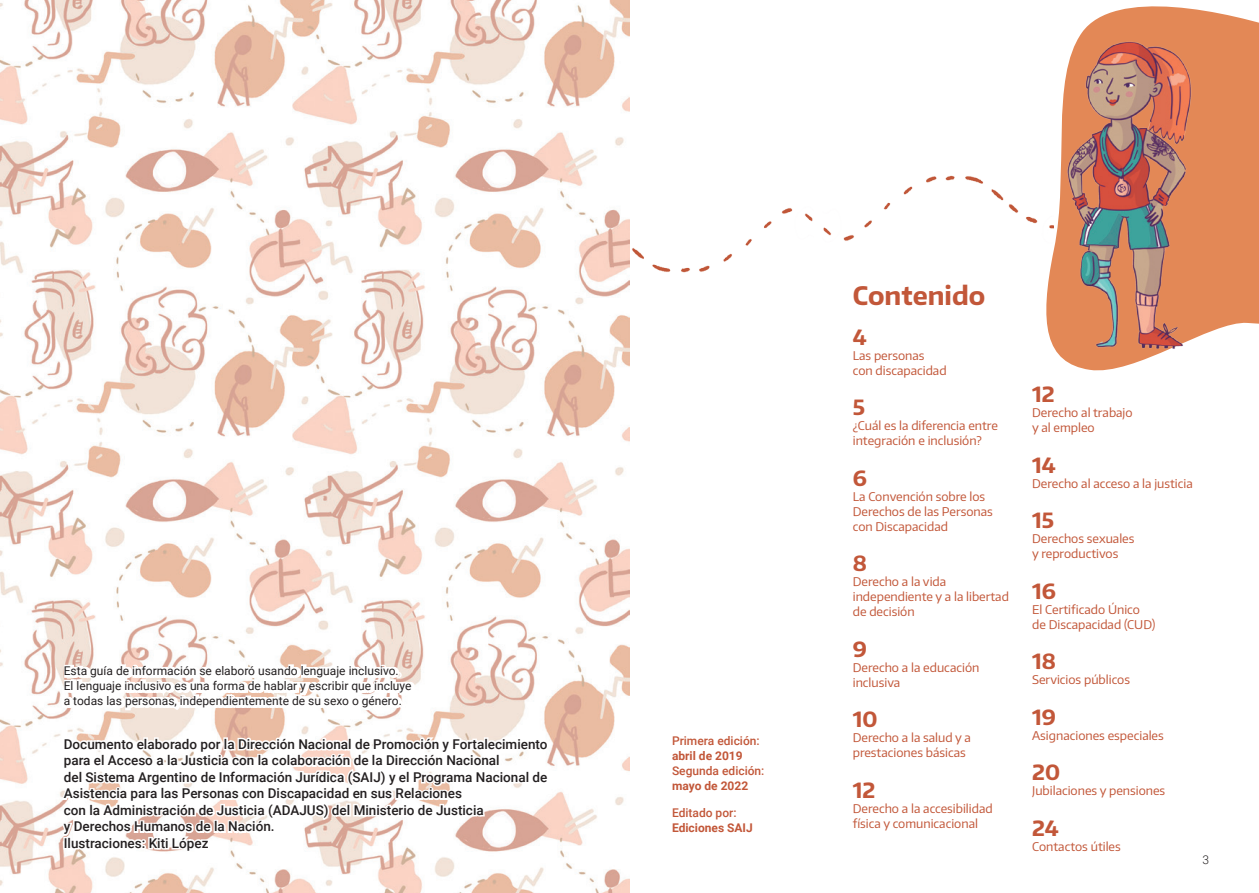
<style>
.page{position:relative;width:1259px;height:893px;background:#fff}
.page>*{position:absolute;margin:0;border:0;box-sizing:border-box;transform-origin:0 0}
.t1{font:700 25.5px "Encode Sans";color:#c25739}
.t2{font:700 21px "Encode Sans";color:#c25739}
.t3{font:500 13.5px/16.5px "Roboto";color:#231f20}
.t4{font:12px/15px "Encode Sans";color:#c25739}
.t5{font:12px/15px "Roboto";color:#231f20}
.t6{font:500 12px "Roboto";color:#c25739}
.t7{font:700 12px "Roboto";color:#c25739}
.t8{font:300 12px "Roboto";color:#231f20}
</style>
<div class="page">
<img style="left:0;top:0;width:629px;height:893px">
<svg style="left:1046px;top:6px;width:213px;height:348px;fill:#e38856"></svg>
<svg style="left:60px;top:661px;width:359px;height:55px"></svg>
<img style="left:823px;top:168px;width:230px;height:84px">
<img style="left:629px;top:208px;width:184px;height:73px">
<img style="left:1058px;top:34px;width:171px;height:337px">
<svg style="left:60px;top:732px;width:491px;height:122px"></svg>
<p class="t5" style="left:64px;top:663px;width:349px">Esta guía de información se elaboró usando lenguaje inclusivo.<br>El lenguaje inclusivo es una forma de hablar y escribir que incluye a todas las personas, independientemente de su sexo o género.</p>
<p class="t3" style="left:64px;top:735px;width:485px">Documento elaborado por la Dirección Nacional de Promoción y Fortalecimiento para el Acceso a la Justicia con la colaboración de la Dirección Nacional<br>del Sistema Argentino de Información Jurídica (SAIJ) y el Programa Nacional de Asistencia para las Personas con Discapacidad en sus Relaciones<br>con la Administración de Justicia (ADAJUS) del Ministerio de Justicia<br>y Derechos Humanos de la Nación.<br>Ilustraciones: Kiti López</p>
<p class="t6" style="left:672px;top:732px;width:89px">Primera edición:</p>
<p class="t7" style="left:672px;top:747px;width:72px">abril de 2019</p>
<p class="t6" style="left:672px;top:762px;width:94px">Segunda edición:</p>
<p class="t7" style="left:672px;top:777px;width:78px">mayo de 2022</p>
<p class="t6" style="left:672px;top:805px;width:66px">Editado por:</p>
<p class="t7" style="left:672px;top:820px;width:82px">Ediciones SAIJ</p>
<h1 class="t1" style="left:853px;top:279px;width:134px">Contenido</h1>
<h2 class="t2" style="left:853px;top:323px;width:16px">4</h2>
<p class="t4" style="left:853px;top:347px;width:95px">Las personas con discapacidad</p>
<h2 class="t2" style="left:853px;top:394px;width:14px">5</h2>
<p class="t4" style="left:853px;top:418px;width:147px">¿Cuál es la diferencia entre integración e inclusión?</p>
<h2 class="t2" style="left:853px;top:464px;width:16px">6</h2>
<p class="t4" style="left:853px;top:488px;width:142px">La Convención sobre los<br>Derechos de las Personas con Discapacidad</p>
<h2 class="t2" style="left:853px;top:550px;width:16px">8</h2>
<p class="t4" style="left:853px;top:574px;width:158px">Derecho a la vida independiente y a la libertad de decisión</p>
<h2 class="t2" style="left:853px;top:635px;width:16px">9</h2>
<p class="t4" style="left:853px;top:659px;width:128px">Derecho a la educación inclusiva</p>
<h2 class="t2" style="left:853px;top:706px;width:26px">10</h2>
<p class="t4" style="left:853px;top:730px;width:120px">Derecho a la salud y a prestaciones básicas</p>
<h2 class="t2" style="left:853px;top:776px;width:24px">12</h2>
<p class="t4" style="left:853px;top:800px;width:141px">Derecho a la accesibilidad física y comunicacional</p>
<h2 class="t2" style="left:1032px;top:381px;width:24px">12</h2>
<p class="t4" style="left:1032px;top:405px;width:102px">Derecho al trabajo y al empleo</p>
<h2 class="t2" style="left:1032px;top:451px;width:25px">14</h2>
<p class="t4" style="left:1032px;top:475px;width:162px">Derecho al acceso a la justicia</p>
<h2 class="t2" style="left:1032px;top:507px;width:24px">15</h2>
<p class="t4" style="left:1032px;top:531px;width:104px">Derechos sexuales y reproductivos</p>
<h2 class="t2" style="left:1032px;top:577px;width:25px">16</h2>
<p class="t4" style="left:1032px;top:601px;width:125px">El Certificado Único de Discapacidad (cud)</p>
<h2 class="t2" style="left:1032px;top:648px;width:25px">18</h2>
<p class="t4" style="left:1032px;top:672px;width:99px">Servicios públicos</p>
<h2 class="t2" style="left:1032px;top:703px;width:25px">19</h2>
<p class="t4" style="left:1032px;top:727px;width:133px">Asignaciones especiales</p>
<h2 class="t2" style="left:1032px;top:759px;width:29px">20</h2>
<p class="t4" style="left:1032px;top:783px;width:135px">Jubilaciones y pensiones</p>
<h2 class="t2" style="left:1032px;top:814px;width:28px">24</h2>
<p class="t4" style="left:1032px;top:838px;width:90px">Contactos útiles</p>
<p class="t8" style="left:1202px;top:851px;width:8px">3</p>
</div>
